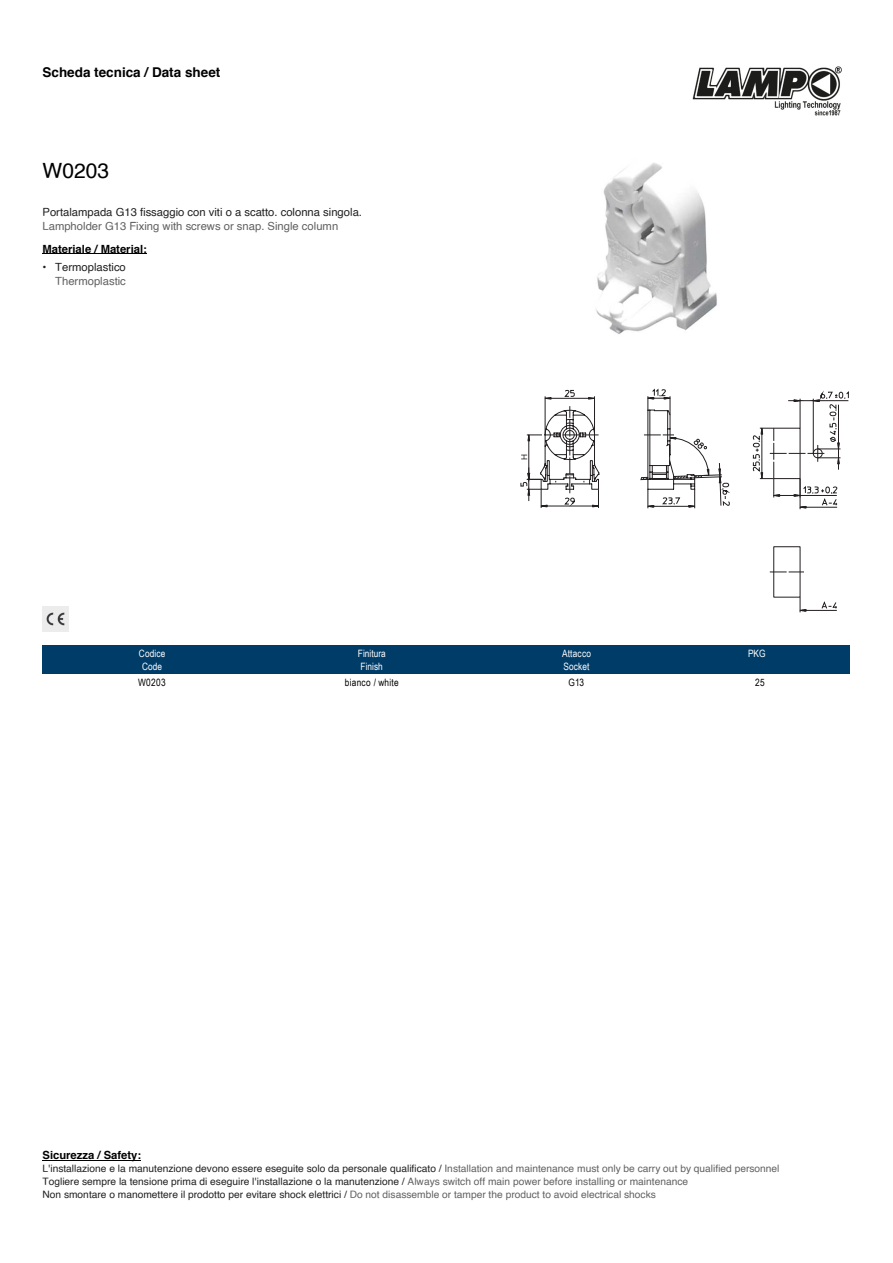
<style>
.page{position:relative;width:893px;height:1263px;background:#fff}
.page>*{position:absolute;margin:0;border:0;box-sizing:border-box;transform-origin:0 0}
.t1{font:21px "Helvetica";color:#000}
.t2{font:700 13.5px "Helvetica";color:#000}
.t3{font:11.25px "Helvetica";color:#202020}
.t4{font:11.25px "Helvetica";color:#606060}
.t5{font:700 11.25px "Helvetica";color:#000}
.t6{font:10.2px/12.8px "Helvetica";color:#202020}
.t7{font:10.2px/12.6px "Arial Narrow";letter-spacing:.005em;color:#fff}
.t8{font:10.2px "Arial Narrow";letter-spacing:.025em;color:#000}
.s1{color:#606060}
</style>
<div class="page">
<div style="left:673px;top:646px;width:176px;height:28px;background:#003c68"></div>
<div style="left:482px;top:646px;width:191px;height:28px;background:#003c68"></div>
<div style="left:263px;top:646px;width:219px;height:28px;background:#003c68"></div>
<div style="left:43px;top:646px;width:220px;height:28px;background:#003c68"></div>
<img style="left:692px;top:66px;width:150px;height:50px">
<img style="left:596px;top:163px;width:121px;height:171px">
<hr style="left:43px;top:253px;width:104px;height:1px;background:#000">
<img style="left:43px;top:606px;width:25px;height:26px">
<hr style="left:43px;top:1160px;width:98px;height:1px;background:#000">
<svg style="left:544px;top:402px;width:263px;height:196px"></svg>
<svg style="left:770px;top:572px;width:34px;height:1px"></svg>
<svg style="left:648px;top:389px;width:23px;height:26px"></svg>
<hr style="left:545px;top:398px;width:50px;height:1px;background:#231f20">
<hr style="left:545px;top:396px;width:1px;height:39px;background:#231f20">
<hr style="left:594px;top:396px;width:1px;height:39px;background:#231f20">
<svg style="left:565px;top:390px;width:10px;height:7px"></svg>
<svg style="left:641px;top:435px;width:89px;height:73px"></svg>
<hr style="left:800px;top:610px;width:37px;height:1px;background:#231f20">
<svg style="left:800px;top:597px;width:6px;height:15px"></svg>
<svg style="left:822px;top:602px;width:15px;height:7px"></svg>
<hr style="left:800px;top:479px;width:1px;height:30px;background:#231f20">
<svg style="left:753px;top:391px;width:96px;height:117px"></svg>
<svg style="left:521px;top:406px;width:78px;height:102px"></svg>
<h2 class="t2" style="left:43px;top:67px;width:179px">Scheda tecnica / Data sheet</h2>
<h1 class="t1" style="left:43px;top:162px;width:68px">W0203</h1>
<p class="t3" style="left:43px;top:207px;width:321px">Portalampada G13 fissaggio con viti o a scatto. colonna singola.</p>
<p class="t4" style="left:43px;top:221px;width:297px">Lampholder G13 Fixing with screws or snap. Single column</p>
<p class="t5" style="left:43px;top:244px;width:106px">Materiale / Material:</p>
<p class="t3" style="left:43px;top:262px;width:85px">• Termoplastico</p>
<p class="t4" style="left:55px;top:276px;width:72px">Thermoplastic</p>
<p class="t7" style="left:139px;top:648px;width:28px;text-align:center">Codice<br>Code</p>
<p class="t7" style="left:358px;top:648px;width:29px">Finitura<br>Finish</p>
<p class="t7" style="left:562px;top:648px;width:30px">Attacco<br>Socket</p>
<p class="t7" style="left:748px;top:648px;width:19px">PKG</p>
<p class="t8" style="left:138px;top:678px;width:29px">W0203</p>
<p class="t8" style="left:345px;top:678px;width:56px">bianco / white</p>
<p class="t8" style="left:569px;top:678px;width:17px">G13</p>
<p class="t8" style="left:755px;top:678px;width:11px">25</p>
<p class="t5" style="left:43px;top:1151px;width:100px">Sicurezza / Safety:</p>
<p class="t6" style="left:43px;top:1163px;width:739px">L'installazione e la manutenzione devono essere eseguite solo da personale qualificato / <span class="s1">Installation and maintenance must only be carry out by qualified personnel<br></span>Togliere sempre la tensione prima di eseguire l'installazione o la manutenzione / <span class="s1">Always switch off main power before installing or maintenance<br></span>Non smontare o manomettere il prodotto per evitare shock elettrici / <span class="s1">Do not disassemble or tamper the product to avoid electrical shocks</span></p>
</div>
